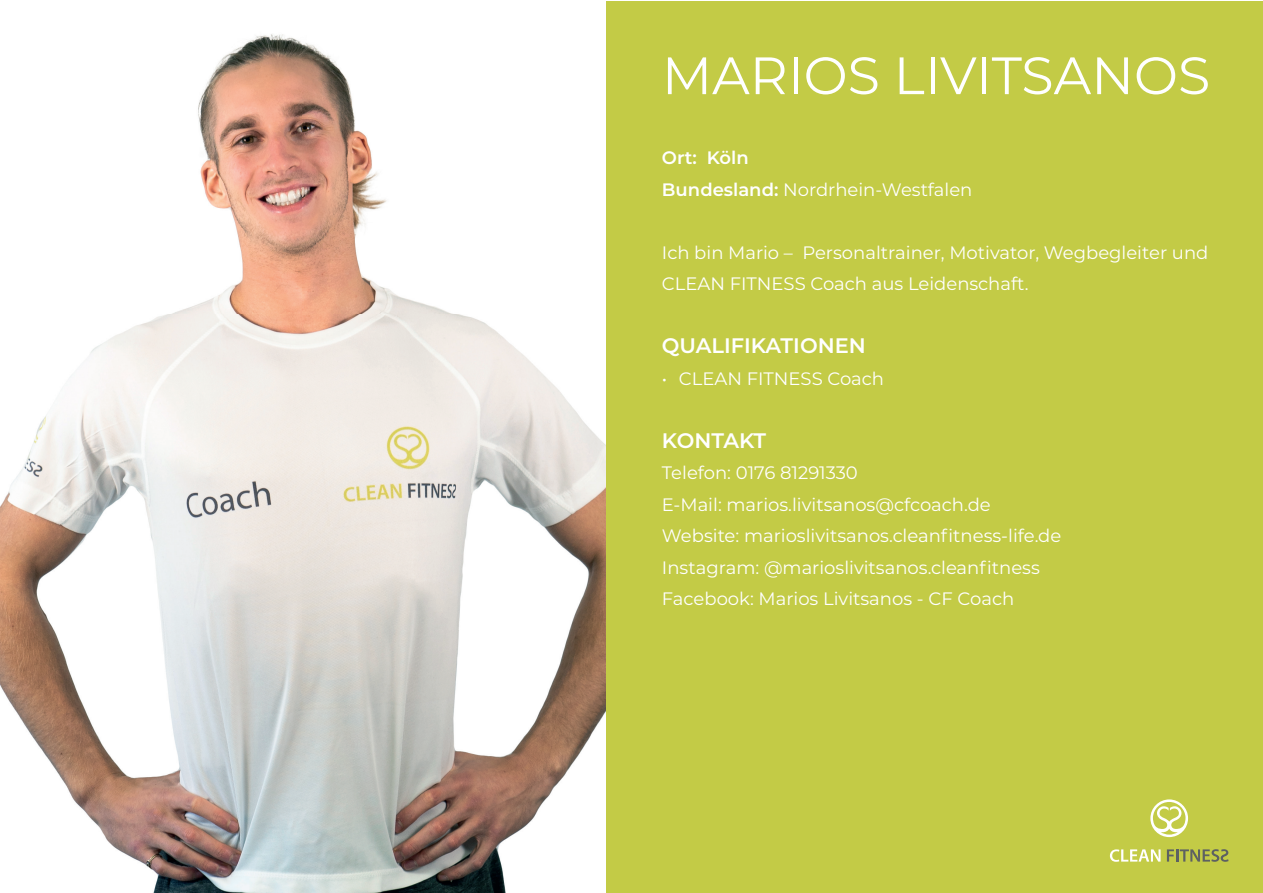
<style>
.page{position:relative;width:1263px;height:893px;background:#fff}
.page>*{position:absolute;margin:0;border:0;box-sizing:border-box;transform-origin:0 0}
.t1{font:52.5px "Montserrat";color:#fff}
.t2{font:600 21px "Montserrat";color:#fff}
.t3{font:18px/31.5px "Montserrat";color:#fff}
.t4{font:600 18px/31.5px "Montserrat";color:#fff}
.s1{font-weight:400}
</style>
<div class="page">
<img style="left:0;top:34px;width:606px;height:859px">
<div style="left:606px;top:1px;width:656px;height:891px;background:#c3cb46"></div>
<svg style="left:1110px;top:849px;width:50px;height:13px"></svg>
<svg style="left:1167px;top:849px;width:61px;height:13px"></svg>
<svg style="left:1150px;top:799px;width:38px;height:38px"></svg>
<h1 class="t1" style="left:662px;top:39px;width:550px">MARIOS LIVITSANOS</h1>
<p class="t4" style="left:662px;top:141px;width:312px">Ort: Köln<br>Bundesland: <span class="s1">Nordrhein-Westfalen</span></p>
<p class="t3" style="left:662px;top:236px;width:548px">Ich bin Mario – Personaltrainer, Motivator, Wegbegleiter und<br>CLEAN FITNESS Coach aus Leidenschaft.</p>
<p class="t2" style="left:662px;top:331px;width:205px">QUALIFIKATIONEN</p>
<p class="t3" style="left:662px;top:362px;width:224px">• CLEAN FITNESS Coach</p>
<p class="t2" style="left:662px;top:425px;width:106px">KONTAKT</p>
<p class="t3" style="left:662px;top:456px;width:401px">Telefon: 0176 81291330<br>E-Mail: marios.livitsanos@cfcoach.de Website: marioslivitsanos.cleanfitness-life.de Instagram: @marioslivitsanos.cleanfitness Facebook: Marios Livitsanos - CF Coach</p>
</div>
